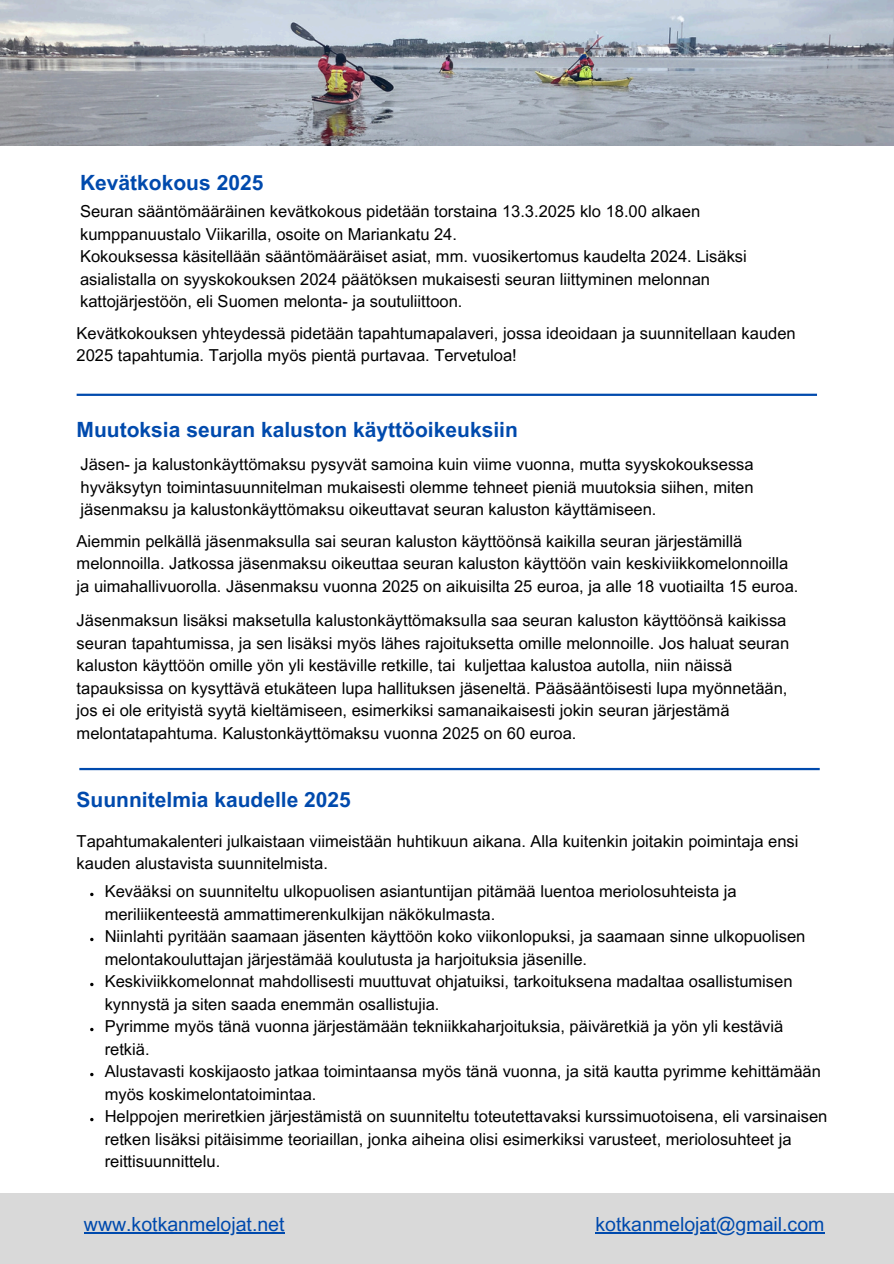
<style>
.page{position:relative;width:894px;height:1264px;background:#fff}
.page>*{position:absolute;margin:0;border:0;box-sizing:border-box;transform-origin:0 0}
.t1{font:700 21px "Arial MT Pro";color:#004aad}
.t2{font:19.5px "Arial MT Pro";color:#004aad}
.t3{font:16.5px/22.5px "Arial MT Pro";color:#000}
</style>
<div class="page">
<div style="left:0;top:1193px;width:893px;height:70px;background:#d9d9d9"></div>
<img style="left:0;top:0;width:893px;height:145px">
<hr style="left:84px;top:1232px;width:200px;height:1px;background:#004aad">
<hr style="left:595px;top:1232px;width:229px;height:1px;background:#004aad">
<hr style="left:77px;top:393px;width:739px;height:3px;background:#004aad">
<hr style="left:79px;top:768px;width:740px;height:2px;background:#004aad">
<p class="t1" style="left:80px;top:174px;width:185px">Kevätkokous 2025</p>
<p class="t3" style="left:80px;top:202px;width:621px">Seuran sääntömääräinen kevätkokous pidetään torstaina 13.3.2025 klo 18.00 alkaen kumppanuustalo Viikarilla, osoite on Mariankatu 24.</p>
<p class="t3" style="left:80px;top:247px;width:668px">Kokouksessa käsitellään sääntömääräiset asiat, mm. vuosikertomus kaudelta 2024. Lisäksi asialistalla on syyskokouksen 2024 päätöksen mukaisesti seuran liittyminen melonnan kattojärjestöön, eli Suomen melonta- ja soutuliittoon.</p>
<p class="t3" style="left:77px;top:324px;width:720px">Kevätkokouksen yhteydessä pidetään tapahtumapalaveri, jossa ideoidaan ja suunnitellaan kauden<br>2025 tapahtumia. Tarjolla myös pientä purtavaa. Tervetuloa!</p>
<p class="t1" style="left:77px;top:421px;width:442px">Muutoksia seuran kaluston käyttöoikeuksiin</p>
<h1 class="t3" style="left:80px;top:455px;width:674px;text-align:justify">Jäsen- ja kalustonkäyttömaksu pysyvät samoina kuin viime vuonna, mutta syyskokouksessa hyväksytyn toimintasuunnitelman mukaisesti olemme tehneet pieniä muutoksia siihen, miten jäsenmaksu ja kalustonkäyttömaksu oikeuttavat seuran kaluston käyttämiseen.</h1>
<p class="t3" style="left:77px;top:532px;width:723px">Aiemmin pelkällä jäsenmaksulla sai seuran kaluston käyttöönsä kaikilla seuran järjestämillä melonnoilla. Jatkossa jäsenmaksu oikeuttaa seuran kaluston käyttöön vain keskiviikkomelonnoilla ja uimahallivuorolla. Jäsenmaksu vuonna 2025 on aikuisilta 25 euroa, ja alle 18 vuotiailta 15 euroa.</p>
<p class="t3" style="left:77px;top:611px;width:714px">Jäsenmaksun lisäksi maksetulla kalustonkäyttömaksulla saa seuran kaluston käyttöönsä kaikissa seuran tapahtumissa, ja sen lisäksi myös lähes rajoituksetta omille melonnoille. Jos haluat seuran kaluston käyttöön omille yön yli kestäville retkille, tai kuljettaa kalustoa autolla, niin näissä tapauksissa on kysyttävä etukäteen lupa hallituksen jäseneltä. Pääsääntöisesti lupa myönnetään, jos ei ole erityistä syytä kieltämiseen, esimerkiksi samanaikaisesti jokin seuran järjestämä melontatapahtuma. Kalustonkäyttömaksu vuonna 2025 on 60 euroa.</p>
<p class="t1" style="left:77px;top:792px;width:276px">Suunnitelmia kaudelle 2025</p>
<p class="t3" style="left:77px;top:831px;width:723px">Tapahtumakalenteri julkaistaan viimeistään huhtikuun aikana. Alla kuitenkin joitakin poimintaja ensi kauden alustavista suunnitelmista.</p>
<p class="t3" style="left:105px;top:882px;width:633px">Kevääksi on suunniteltu ulkopuolisen asiantuntijan pitämää luentoa meriolosuhteista ja meriliikenteestä ammattimerenkulkijan näkökulmasta.</p>
<p class="t3" style="left:105px;top:927px;width:702px">Niinlahti pyritään saamaan jäsenten käyttöön koko viikonlopuksi, ja saamaan sinne ulkopuolisen melontakouluttajan järjestämää koulutusta ja harjoituksia jäsenille.</p>
<h1 class="t3" style="left:105px;top:972px;width:689px">Keskiviikkomelonnat mahdollisesti muuttuvat ohjatuiksi, tarkoituksena madaltaa osallistumisen kynnystä ja siten saada enemmän osallistujia.</h1>
<p class="t3" style="left:105px;top:1017px;width:680px">Pyrimme myös tänä vuonna järjestämään tekniikkaharjoituksia, päiväretkiä ja yön yli kestäviä retkiä.</p>
<p class="t3" style="left:105px;top:1062px;width:717px">Alustavasti koskijaosto jatkaa toimintaansa myös tänä vuonna, ja sitä kautta pyrimme kehittämään myös koskimelontatoimintaa.</p>
<p class="t3" style="left:105px;top:1107px;width:724px">Helppojen meriretkien järjestämistä on suunniteltu toteutettavaksi kurssimuotoisena, eli varsinaisen retken lisäksi pitäisimme teoriaillan, jonka aiheina olisi esimerkiksi varusteet, meriolosuhteet ja reittisuunnittelu.</p>
<p class="t2" style="left:84px;top:1216px;width:202px">www.kotkanmelojat.net</p>
<h1 class="t2" style="left:595px;top:1216px;width:230px">kotkanmelojat@gmail.com</h1>
</div>
